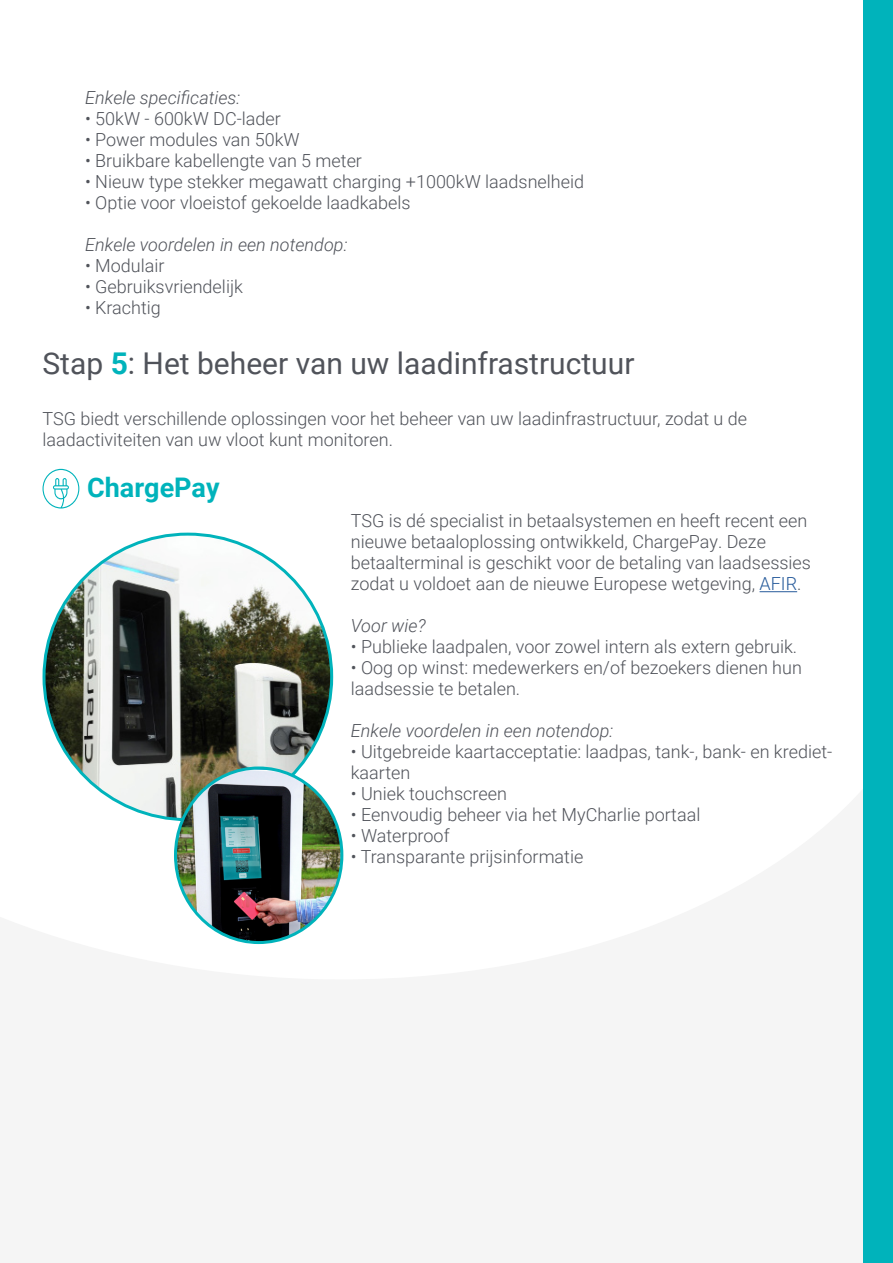
<style>
.page{position:relative;width:893px;height:1263px;background:#fff}
.page>*{position:absolute;margin:0;border:0;box-sizing:border-box;transform-origin:0 0}
.t1{font:30px "Roboto";color:#50535a}
.t2{font:700 27px "Roboto";color:#00b3bb}
.t3{font:300 18px/21px "Roboto";color:#50535a}
.t4{font:italic 300 18px "Roboto";color:#50535a}
.s1{font-weight:700;color:#00b3bb}
.s2{color:#275b9b}
</style>
<div class="page">
<div style="left:863px;top:0;width:30px;height:1263px;background:#00b3bb"></div>
<svg style="left:43px;top:469px;width:36px;height:39px"></svg>
<img style="left:44px;top:535px;width:288px;height:285px">
<hr style="left:760px;top:591px;width:37px;height:1px;background:#275b9b">
<img style="left:176px;top:768px;width:166px;height:174px">
<p class="t4" style="left:85px;top:85px;width:157px">Enkele specificaties:</p>
<p class="t3" style="left:85px;top:107px;width:197px">• 50kW - 600kW DC-lader</p>
<p class="t3" style="left:85px;top:128px;width:216px">• Power modules van 50kW</p>
<p class="t3" style="left:85px;top:149px;width:278px">• Bruikbare kabellengte van 5 meter</p>
<p class="t3" style="left:85px;top:170px;width:501px">• Nieuw type stekker megawatt charging +1000kW laadsnelheid</p>
<p class="t3" style="left:85px;top:191px;width:327px">• Optie voor vloeistof gekoelde laadkabels</p>
<p class="t4" style="left:85px;top:232px;width:264px">Enkele voordelen in een notendop:</p>
<p class="t3" style="left:85px;top:254px;width:81px">• Modulair</p>
<p class="t3" style="left:85px;top:275px;width:159px">• Gebruiksvriendelijk</p>
<p class="t3" style="left:85px;top:296px;width:77px">• Krachtig</p>
<h1 class="t1" style="left:43px;top:342px;width:593px">Stap <span class="s1">5</span>: Het beheer van uw laadinfrastructuur</h1>
<p class="t3" style="left:43px;top:407px;width:706px">TSG biedt verschillende oplossingen voor het beheer van uw laadinfrastructuur, zodat u de laadactiviteiten van uw vloot kunt monitoren.</p>
<h2 class="t2" style="left:87px;top:469px;width:134px">ChargePay</h2>
<p class="t3" style="left:351px;top:510px;width:462px">TSG is dé specialist in betaalsystemen en heeft recent een nieuwe betaaloplossing ontwikkeld, ChargePay. Deze betaalterminal is geschikt voor de betaling van laadsessies zodat u voldoet aan de nieuwe Europese wetgeving, <span class="s2">AFIR</span>.</p>
<p class="t4" style="left:351px;top:613px;width:76px">Voor wie?</p>
<p class="t3" style="left:351px;top:636px;width:448px">• Publieke laadpalen, voor zowel intern als extern gebruik.</p>
<p class="t3" style="left:351px;top:657px;width:453px">• Oog op winst: medewerkers en/of bezoekers dienen hun laadsessie te betalen.</p>
<p class="t4" style="left:351px;top:718px;width:264px">Enkele voordelen in een notendop:</p>
<p class="t3" style="left:351px;top:741px;width:483px">• Uitgebreide kaartacceptatie: laadpas, tank-, bank- en krediet&shy;kaarten</p>
<p class="t3" style="left:351px;top:783px;width:158px">• Uniek touchscreen</p>
<p class="t3" style="left:351px;top:804px;width:351px">• Eenvoudig beheer via het MyCharlie portaal</p>
<p class="t3" style="left:351px;top:825px;width:100px">• Waterproof</p>
<p class="t3" style="left:351px;top:846px;width:234px">• Transparante prijsinformatie</p>
</div>
